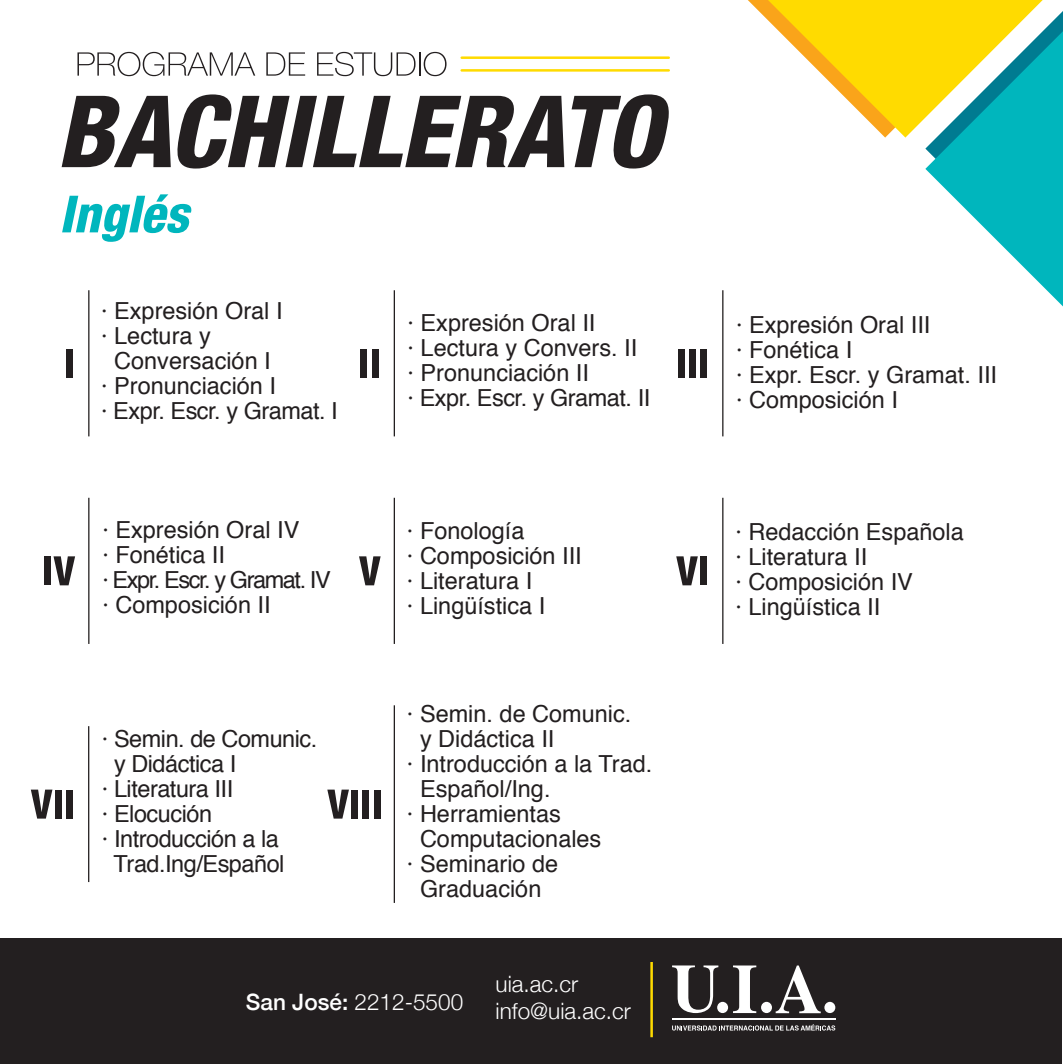
<style>
.page{position:relative;width:1063px;height:1064px;background:#fff}
.page>*{position:absolute;margin:0;border:0;box-sizing:border-box;transform-origin:0 0}
.t1{font:italic 800 condensed 51.25px "Helvetica Neue LT Pro";color:#00b6bd}
.t2{font:23.5px/25px "Helvetica";color:#231f20}
.t3{font:23.5px "Helvetica";letter-spacing:-.02em;color:#231f20}
.t4{font:300 22.5px/27px "Helvetica Neue";color:#fff}
.s1{font-weight:500}
</style>
<div class="page">
<svg style="left:748px;top:0;width:315px;height:306px"></svg>
<div style="left:66px;top:349px;width:7px;height:28px;background:#231f20"></div>
<hr style="left:88px;top:290px;width:1px;height:146px;background:#231f20">
<div style="left:360px;top:349px;width:7px;height:28px;background:#231f20"></div>
<div style="left:372px;top:349px;width:6px;height:28px;background:#231f20"></div>
<hr style="left:394px;top:290px;width:1px;height:146px;background:#231f20">
<div style="left:678px;top:349px;width:6px;height:28px;background:#231f20"></div>
<div style="left:689px;top:349px;width:7px;height:28px;background:#231f20"></div>
<div style="left:700px;top:349px;width:7px;height:28px;background:#231f20"></div>
<hr style="left:722px;top:290px;width:1px;height:146px;background:#231f20">
<div style="left:44px;top:556px;width:7px;height:29px;background:#231f20"></div>
<svg style="left:54px;top:556px;width:21px;height:29px"></svg>
<hr style="left:88px;top:497px;width:1px;height:146px;background:#231f20">
<svg style="left:359px;top:556px;width:22px;height:29px"></svg>
<hr style="left:394px;top:497px;width:1px;height:146px;background:#231f20">
<svg style="left:676px;top:556px;width:22px;height:29px"></svg>
<div style="left:700px;top:556px;width:7px;height:29px;background:#231f20"></div>
<hr style="left:722px;top:497px;width:1px;height:146px;background:#231f20">
<hr style="left:88px;top:725px;width:1px;height:156px;background:#231f20">
<svg style="left:31px;top:789px;width:21px;height:29px"></svg>
<div style="left:55px;top:789px;width:7px;height:29px;background:#231f20"></div>
<div style="left:66px;top:789px;width:7px;height:29px;background:#231f20"></div>
<hr style="left:394px;top:705px;width:1px;height:197px;background:#231f20">
<svg style="left:327px;top:789px;width:22px;height:29px"></svg>
<div style="left:351px;top:789px;width:7px;height:29px;background:#231f20"></div>
<div style="left:363px;top:789px;width:6px;height:29px;background:#231f20"></div>
<div style="left:374px;top:789px;width:7px;height:29px;background:#231f20"></div>
<svg style="left:62px;top:94px;width:502px;height:74px"></svg>
<svg style="left:572px;top:94px;width:97px;height:74px"></svg>
<svg style="left:77px;top:52px;width:178px;height:24px"></svg>
<svg style="left:266px;top:52px;width:39px;height:24px"></svg>
<svg style="left:317px;top:52px;width:130px;height:24px"></svg>
<hr style="left:462px;top:56px;width:207px;height:3px;background:#ffdb00">
<hr style="left:462px;top:69px;width:207px;height:3px;background:#ffdb00">
<div style="left:1px;top:937px;width:1061px;height:126px;background:#231f20"></div>
<hr style="left:650px;top:961px;width:3px;height:75px;background:#feda00">
<svg style="left:672px;top:965px;width:46px;height:47px"></svg>
<div style="left:717px;top:1001px;width:11px;height:11px;background:#fff;border-radius:50%"></div>
<div style="left:761px;top:1001px;width:11px;height:11px;background:#fff;border-radius:50%"></div>
<div style="left:824px;top:1001px;width:11px;height:11px;background:#fff;border-radius:50%"></div>
<svg style="left:733px;top:965px;width:23px;height:47px"></svg>
<svg style="left:776px;top:965px;width:45px;height:47px"></svg>
<hr style="left:672px;top:1018px;width:163px;height:1px;background:#fff">
<svg style="left:672px;top:1024px;width:163px;height:6px"></svg>
<h1 class="t1" style="left:59px;top:182px;width:131px">Inglés</h1>
<p class="t2" style="left:101px;top:297px;width:183px">· Expresión Oral I</p>
<p class="t2" style="left:101px;top:322px;width:111px">· Lectura y</p>
<p class="t2" style="left:114px;top:347px;width:158px">Conversación I</p>
<p class="t2" style="left:101px;top:372px;width:176px">· Pronunciación I</p>
<p class="t3" style="left:101px;top:390px;width:238px">· Expr. Escr. y Gramat. I</p>
<p class="t2" style="left:408px;top:309px;width:244px">· Expresión Oral II<br>· Lectura y Convers. II<br>· Pronunciación II<br>· Expr. Escr. y Gramat. II</p>
<p class="t2" style="left:736px;top:311px;width:262px">· Expresión Oral III<br>· Fonética I<br>· Expr. Escr. y Gramat. III · Composición I</p>
<p class="t2" style="left:102px;top:516px;width:230px">· Expresión Oral IV<br>· Fonética II<br>· Expr. Escr. y Gramat. IV · Composición II</p>
<p class="t2" style="left:407px;top:517px;width:176px">· Fonología<br>· Composición III · Literatura I<br>· Lingüística I</p>
<p class="t2" style="left:735px;top:518px;width:230px">· Redacción Española · Literatura II<br>· Composición IV<br>· Lingüística II</p>
<p class="t3" style="left:102px;top:718px;width:217px">· Semin. de Comunic.</p>
<p class="t3" style="left:114px;top:743px;width:124px">y Didáctica I</p>
<p class="t3" style="left:102px;top:768px;width:133px">· Literatura III</p>
<p class="t3" style="left:102px;top:792px;width:112px">· Elocución</p>
<p class="t3" style="left:102px;top:817px;width:178px">· Introducción a la</p>
<p class="t3" style="left:114px;top:842px;width:172px">Trad.Ing/Español</p>
<p class="t2" style="left:407px;top:700px;width:226px">· Semin. de Comunic.</p>
<p class="t2" style="left:420px;top:725px;width:136px">y Didáctica II</p>
<p class="t2" style="left:407px;top:750px;width:247px">· Introducción a la Trad.</p>
<p class="t2" style="left:420px;top:775px;width:132px">Español/Ing.</p>
<p class="t2" style="left:407px;top:800px;width:155px">· Herramientas</p>
<p class="t2" style="left:420px;top:825px;width:183px">Computacionales</p>
<p class="t2" style="left:407px;top:850px;width:153px">· Seminario de</p>
<p class="t2" style="left:420px;top:875px;width:123px">Graduación</p>
<p class="t4" style="left:246px;top:986px;width:219px"><span class="s1">San José:</span> 2212-5500</p>
<p class="t4" style="left:496px;top:968px;width:137px">uia.ac.cr info@uia.ac.cr</p>
</div>
